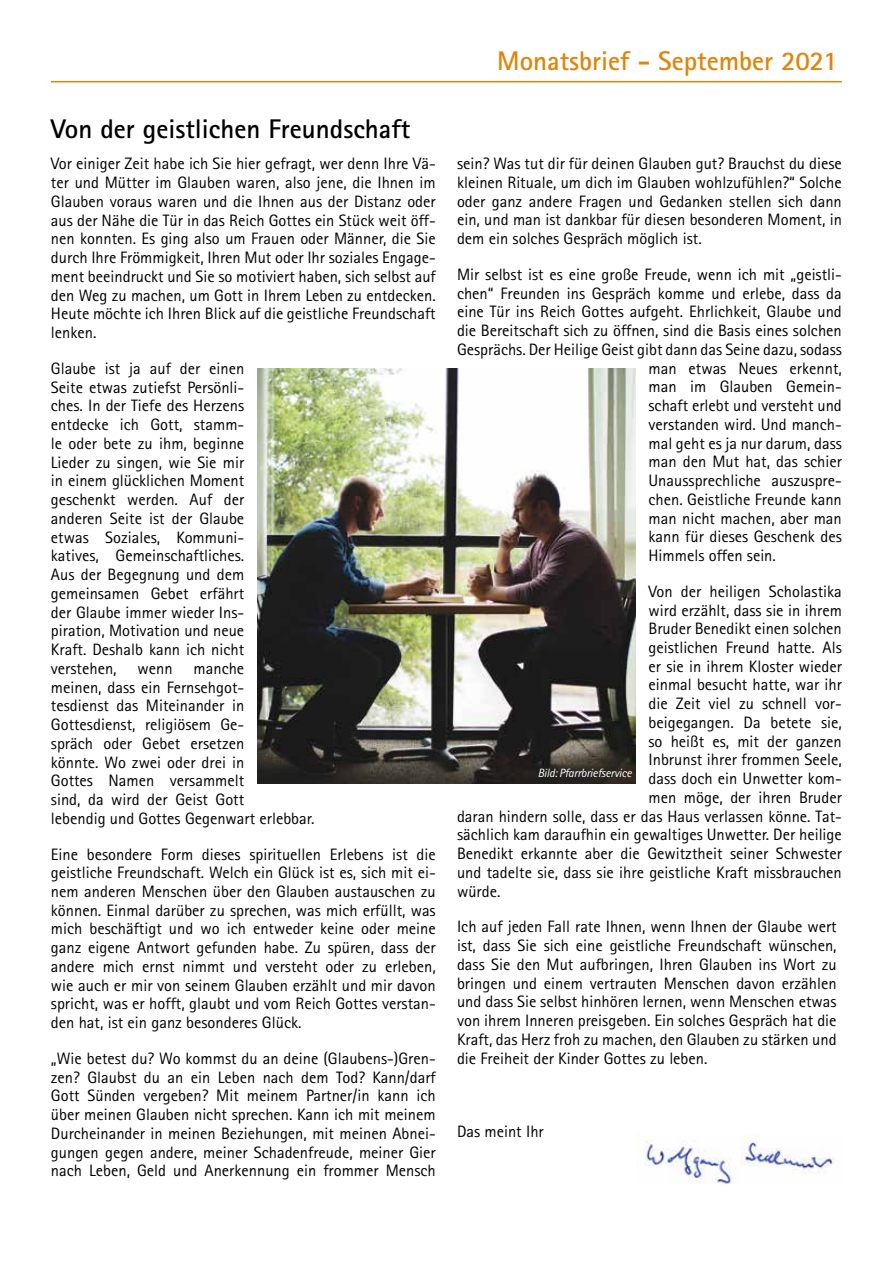
<style>
.page{position:relative;width:893px;height:1263px;background:#fff}
.page>*{position:absolute;margin:0;border:0;box-sizing:border-box;transform-origin:0 0}
.t1{font:700 27px "Rotis Sans Serif";color:#000}
.t2{font:700 27px "Rotis Sans Serif";color:#e18409}
.t3{font:16.5px/18.8px "Rotis Sans Serif";color:#000;text-align:justify}
.t4{font:italic 12px "Rotis Sans Serif";letter-spacing:-.02em;color:#fff}
</style>
<div class="page">
<hr style="left:51px;top:81px;width:791px;height:1px;background:#e18409">
<img style="left:637px;top:1133px;width:198px;height:51px">
<img style="left:257px;top:368px;width:379px;height:416px">
<h1 class="t1" style="left:51px;top:112px;width:361px">Von der geistlichen Freundschaft</h1>
<p class="t3" style="left:51px;top:154px;width:386px">Vor einiger Zeit habe ich Sie hier gefragt, wer denn Ihre Vä&shy;ter und Mütter im Glauben waren, also jene, die Ihnen im Glauben voraus waren und die Ihnen aus der Distanz oder aus der Nähe die Tür in das Reich Gottes ein Stück weit öff&shy;nen konnten. Es ging also um Frauen oder Männer, die Sie durch Ihre Frömmigkeit, Ihren Mut oder Ihr soziales Engage&shy;ment beeindruckt und Sie so motiviert haben, sich selbst auf den Weg zu machen, um Gott in Ihrem Leben zu entdecken.<br>Heute möchte ich Ihren Blick auf die geistliche Freundschaft lenken.</p>
<p class="t3" style="left:51px;top:359px;width:195px">Glaube ist ja auf der einen Seite etwas zutiefst Persönli&shy;ches. In der Tiefe des Herzens entdecke ich Gott, stamm&shy;le oder bete zu ihm, beginne Lieder zu singen, wie Sie mir in einem glücklichen Moment geschenkt werden. Auf der anderen Seite ist der Glaube etwas Soziales, Kommuni&shy;katives, Gemeinschaftliches.<br>Aus der Begegnung und dem gemeinsamen Gebet erfährt der Glaube immer wieder Ins&shy;piration, Motivation und neue Kraft. Deshalb kann ich nicht verstehen,</p>
<p class="t3" style="left:51px;top:659px;width:265px;text-align:left;text-indent:143px">manche<br>meinen, dass ein Fernsehgot-<br>tesdienst das Miteinander in<br>Gottesdienst, religiösem Ge-<br>spräch oder Gebet ersetzen<br>könnte. Wo zwei oder drei in<br>Gottes Namen versammelt<br>sind, da wird der Geist Gott<br>lebendig und Gottes Gegenwart erlebbar.</p>
<p class="t3" style="left:51px;top:844px;width:386px">Eine besondere Form dieses spirituellen Erlebens ist die geistliche Freundschaft. Welch ein Glück ist es, sich mit ei&shy;nem anderen Menschen über den Glauben austauschen zu können. Einmal darüber zu sprechen, was mich erfüllt, was mich beschäftigt und wo ich entweder keine oder meine ganz eigene Antwort gefunden habe. Zu spüren, dass der andere mich ernst nimmt und versteht oder zu erleben, wie auch er mir von seinem Glauben erzählt und mir davon spricht, was er hofft, glaubt und vom Reich Gottes verstan&shy;den hat, ist ein ganz besonderes Glück.</p>
<p class="t3" style="left:51px;top:1049px;width:386px">„Wie betest du? Wo kommst du an deine (Glaubens-)Gren&shy;zen? Glaubst du an ein Leben nach dem Tod? Kann/darf Gott Sünden vergeben? Mit meinem Partner/in kann ich über meinen Glauben nicht sprechen. Kann ich mit meinem Durcheinander in meinen Beziehungen, mit meinen Abnei&shy;gungen gegen andere, meiner Schadenfreude, meiner Gier nach Leben, Geld und Anerkennung ein frommer Mensch</p>
<p class="t3" style="left:138px;top:659px;width:37px">wenn</p>
<h1 class="t2" style="left:497px;top:44px;width:342px">Monatsbrief - September 2021</h1>
<p class="t3" style="left:457px;top:154px;width:386px">sein? Was tut dir für deinen Glauben gut? Brauchst du diese kleinen Rituale, um dich im Glauben wohlzufühlen?“ Solche oder ganz andere Fragen und Gedanken stellen sich dann ein, und man ist dankbar für diesen besonderen Moment, in dem ein solches Gespräch möglich ist.</p>
<p class="t3" style="left:457px;top:265px;width:386px">Mir selbst ist es eine große Freude, wenn ich mit „geistli-</p>
<p class="t3" style="left:457px;top:283px;width:386px">chen“ Freunden ins Gespräch komme und erlebe, dass da</p>
<p class="t3" style="left:457px;top:302px;width:386px">eine Tür ins Reich Gottes aufgeht. Ehrlichkeit, Glaube und</p>
<p class="t3" style="left:457px;top:321px;width:386px">die Bereitschaft sich zu öffnen, sind die Basis eines solchen</p>
<p class="t3" style="left:457px;top:340px;width:386px">Gesprächs. Der Heilige Geist gibt dann das Seine dazu, sodass</p>
<p class="t3" style="left:648px;top:358px;width:195px">man etwas Neues erkennt,</p>
<p class="t3" style="left:648px;top:377px;width:195px">man im Glauben Gemein-</p>
<p class="t3" style="left:648px;top:396px;width:195px">schaft erlebt und versteht und</p>
<p class="t3" style="left:648px;top:415px;width:195px">verstanden wird. Und manch-</p>
<p class="t3" style="left:648px;top:433px;width:195px">mal geht es ja nur darum, dass</p>
<p class="t3" style="left:648px;top:452px;width:195px">man den Mut hat, das schier</p>
<p class="t3" style="left:648px;top:471px;width:195px">Unaussprechliche auszuspre-</p>
<p class="t3" style="left:648px;top:490px;width:195px">chen. Geistliche Freunde kann</p>
<p class="t3" style="left:648px;top:508px;width:195px">man nicht machen, aber man</p>
<p class="t3" style="left:648px;top:527px;width:195px">kann für dieses Geschenk des</p>
<p class="t3" style="left:648px;top:546px;width:129px">Himmels offen sein.</p>
<p class="t3" style="left:648px;top:582px;width:195px">Von der heiligen Scholastika</p>
<p class="t3" style="left:648px;top:600px;width:195px">wird erzählt, dass sie in ihrem</p>
<p class="t3" style="left:648px;top:619px;width:195px">Bruder Benedikt einen solchen</p>
<p class="t3" style="left:648px;top:638px;width:195px">geistlichen Freund hatte. Als</p>
<p class="t3" style="left:648px;top:657px;width:195px">er sie in ihrem Kloster wieder</p>
<p class="t3" style="left:648px;top:675px;width:195px">einmal besucht hatte, war ihr</p>
<p class="t3" style="left:648px;top:694px;width:195px">die Zeit viel zu schnell vor-</p>
<p class="t3" style="left:648px;top:713px;width:195px">beigegangen. Da betete sie,</p>
<p class="t3" style="left:648px;top:732px;width:195px">so heißt es, mit der ganzen</p>
<p class="t3" style="left:648px;top:750px;width:195px">Inbrunst ihrer frommen Seele,</p>
<p class="t3" style="left:648px;top:769px;width:195px">dass doch ein Unwetter kom-</p>
<p class="t3" style="left:648px;top:788px;width:195px">men möge, der ihren Bruder</p>
<p class="t3" style="left:457px;top:807px;width:386px">daran hindern solle, dass er das Haus verlassen könne. Tat-</p>
<p class="t3" style="left:457px;top:825px;width:386px">sächlich kam daraufhin ein gewaltiges Unwetter. Der heilige</p>
<p class="t3" style="left:457px;top:844px;width:386px">Benedikt erkannte aber die Gewitztheit seiner Schwester</p>
<p class="t3" style="left:457px;top:863px;width:386px">und tadelte sie, dass sie ihre geistliche Kraft missbrauchen</p>
<p class="t3" style="left:457px;top:882px;width:45px">würde.</p>
<p class="t3" style="left:457px;top:917px;width:381px">Ich auf jeden Fall rate Ihnen, wenn Ihnen der Glaube wert ist, dass Sie sich eine geistliche Freundschaft wünschen, dass Sie den Mut aufbringen, Ihren Glauben ins Wort zu bringen und einem vertrauten Menschen davon erzählen und dass Sie selbst hinhören lernen, wenn Menschen etwas von ihrem Inneren preisgeben. Ein solches Gespräch hat die Kraft, das Herz froh zu machen, den Glauben zu stärken und die Freiheit der Kinder Gottes zu leben.</p>
<p class="t4" style="left:538px;top:765px;width:96px">Bild: Pfarrbriefservice</p>
<p class="t3" style="left:457px;top:1122px;width:88px">Das meint Ihr</p>
</div>
